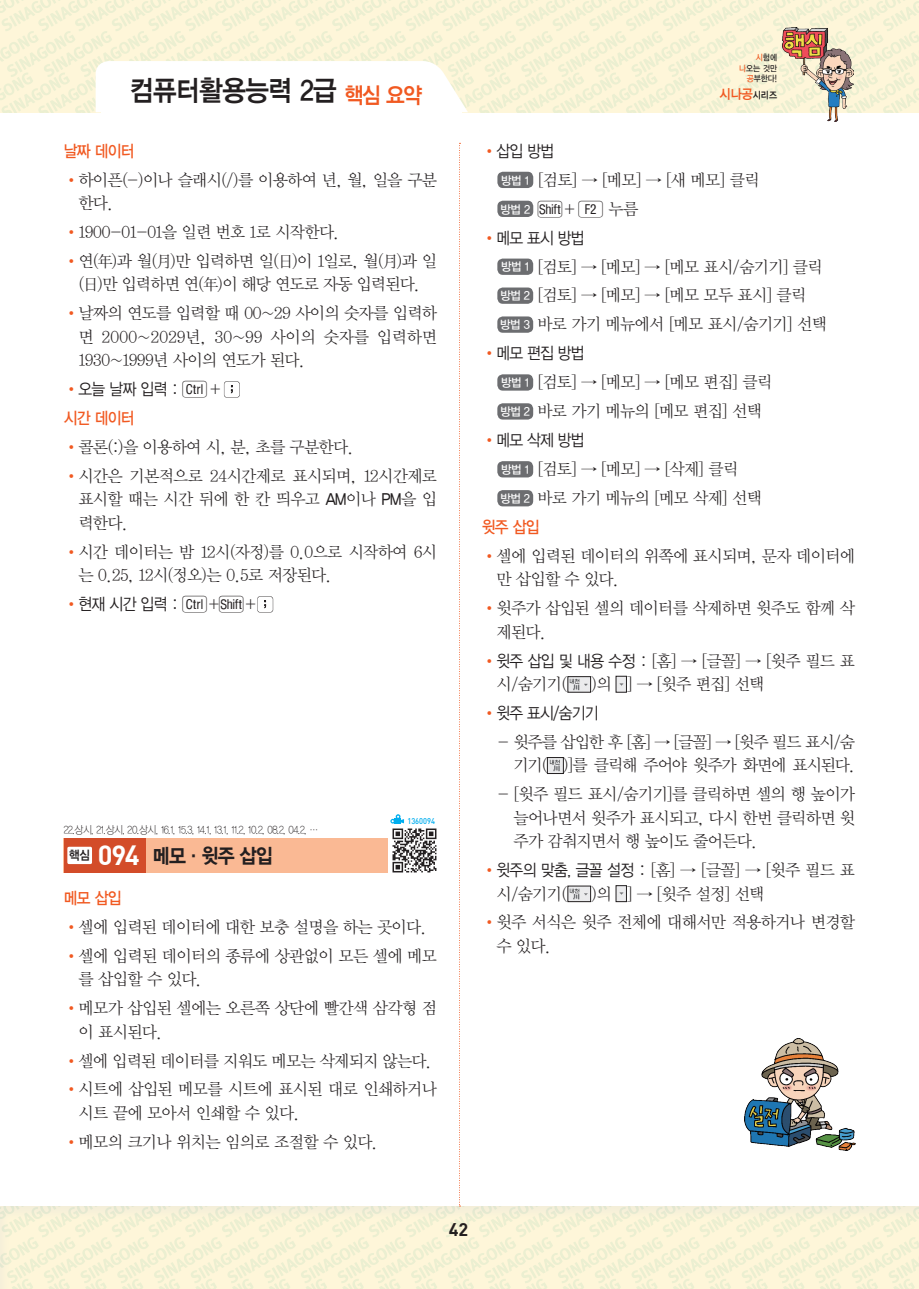
<style>
.page{position:relative;width:919px;height:1289px;background:#fff}
.page>*{position:absolute;margin:0;border:0;box-sizing:border-box;transform-origin:0 0}
.t1{font:28.5px "YDVYGO Std 14";letter-spacing:-.02em;color:#231f20;scale:.9 1}
.t2{font:20.4px "YDVYGO Std 15";color:#231f20;scale:.9 1}
.t3{font:700 18px "DIN";color:#231f20}
.t4{font:16.65px/23.4px "YDVY Mj O Std 12";letter-spacing:-.045em;color:#231f20}
.t5{font:16.65px "YDVYGO Std 12";letter-spacing:-.045em;color:#231f20;scale:.9 1}
.t6{font:16.65px/23.4px "YDVY Mj O Std 12";letter-spacing:-.07em;color:#231f20;text-align:right}
.t7{font:16.65px "YDVYGO Std 13";letter-spacing:-.04em;color:#f15921;scale:.9 1}
.t8{font:13.35px "YDVYGO Std 14";color:#f15921;scale:.9 1}
.t9{font:11.7px "YDVYGO Std 13";color:#fff}
.t10{font:10.8px "YDVYGO Std 11";letter-spacing:-.035em;color:#231f20;scale:.9 1}
.t11{font:8.55px/10.5px "YDVYGO Std 13";color:#231f20;text-align:right;scale:.9 1}
.t12{font:500 8.25px "DIN";color:#00aeef;scale:.9 1}
.s1{color:#f15921}
.s2{font-size:22.5px;color:#f15921}
.s3{font-size:9.75px;color:#231f20}
.s4{font-family:"YDVY Mj O Std 12";color:#f15921}
.s5{font-family:"YDVY Mj O Std 12"}
.s6{font-family:"DS Keybord B"}
.s7{font-family:"YDVYGO Std 13"}
.s8{font-family:"YDVYGO Std 13";font-size:11.7px;color:#fff}
.s9{font-family:"DS Keybord B";font-size:16.65px;color:#231f20}
.s10{font-family:"YDVY Mj O Std 12";font-size:16.65px;color:#231f20}
.s11{font-family:"YDVYGO Std 12"}
.s12{font-family:"YDVYGO Std 14";font-size:12.6px}
.s13{font-family:"DIN";font-weight:700;font-size:27.3px;color:#fff}
</style>
<div class="page">
<img style="left:0;top:0;width:918px;height:113px">
<svg style="left:459px;top:143px;width:1px;height:1063px"></svg>
<svg style="left:96px;top:61px;width:372px;height:51px"></svg>
<div style="left:101px;top:110px;width:361px;height:6px;background:#fff"></div>
<img style="left:782px;top:27px;width:71px;height:94px">
<svg style="left:224px;top:381px;width:16px;height:16px"></svg>
<svg style="left:257px;top:596px;width:16px;height:16px"></svg>
<div style="left:64px;top:838px;width:373px;height:34px;background:#fab994"></div>
<div style="left:64px;top:838px;width:81px;height:34px;background:#d34c29"></div>
<div style="left:67px;top:846px;width:25px;height:18px;background:#fff;border-radius:2px"></div>
<div style="left:388px;top:827px;width:49px;height:45px;background:#fff"></div>
<img style="left:392px;top:828px;width:45px;height:44px">
<div style="left:497px;top:172px;width:36px;height:16px;background:#6c6d70;border-radius:6px"></div>
<div style="left:497px;top:201px;width:36px;height:16px;background:#6c6d70;border-radius:6px"></div>
<div style="left:497px;top:258px;width:36px;height:17px;background:#6c6d70;border-radius:6px"></div>
<div style="left:497px;top:287px;width:36px;height:17px;background:#6c6d70;border-radius:6px"></div>
<div style="left:497px;top:316px;width:36px;height:17px;background:#6c6d70;border-radius:6px"></div>
<div style="left:497px;top:374px;width:36px;height:16px;background:#6c6d70;border-radius:6px"></div>
<div style="left:497px;top:403px;width:36px;height:16px;background:#6c6d70;border-radius:6px"></div>
<div style="left:497px;top:461px;width:36px;height:16px;background:#6c6d70;border-radius:6px"></div>
<div style="left:497px;top:490px;width:36px;height:16px;background:#6c6d70;border-radius:6px"></div>
<img style="left:569px;top:678px;width:19px;height:12px">
<div style="left:567px;top:676px;width:23px;height:16px;border:1px solid #231f20"></div>
<img style="left:617px;top:678px;width:7px;height:12px">
<img style="left:549px;top:759px;width:12px;height:12px">
<div style="left:547px;top:757px;width:16px;height:16px;border:1px solid #231f20"></div>
<img style="left:569px;top:887px;width:19px;height:12px">
<img style="left:617px;top:887px;width:7px;height:12px">
<svg style="left:390px;top:814px;width:14px;height:10px"></svg>
<img style="left:744px;top:1038px;width:111px;height:112px">
<p class="t11" style="left:739px;top:53px;width:44px"><span class="s1">시</span>험에 <span class="s1">나</span>오는 것만 <span class="s1">공</span>부한다!</p>
<h1 class="t1" style="left:130px;top:77px;width:326px">컴퓨터활용능력 2급 <span class="s2">핵심 요약</span></h1>
<p class="t8" style="left:719px;top:87px;width:65px">시나공<span class="s3">시리즈</span></p>
<p class="t7" style="left:64px;top:142px;width:80px">날짜 데이터</p>
<p class="t4" style="left:78px;top:168px;width:360px;text-indent:-15px"><span class="s1">•</span>하이픈(-)이나 슬래시(/)를 이용하여 년, 월, 일을 구분 한다.</p>
<p class="t4" style="left:64px;top:221px;width:277px"><span class="s1">•</span>1900-01-01을 일련 번호 1로 시작한다.</p>
<p class="t4" style="left:64px;top:250px;width:375px;text-align:center"><span class="s1">•</span>연(年)과 월(月)만 입력하면 일(日)이 1일로, 월(月)과 일 (日)만 입력하면 연(年)이 해당 연도로 자동 입력된다.</p>
<p class="t4" style="left:78px;top:302px;width:360px;text-align:justify;text-indent:-15px"><span class="s1">•</span>날짜의 연도를 입력할 때 00~29 사이의 숫자를 입력하 면 2000~2029년, 30~99 사이의 숫자를 입력하면 1930~1999년 사이의 연도가 된다.</p>
<p class="t5" style="left:64px;top:381px;width:176px"><span class="s4">•</span>오늘 날짜 입력 <span class="s5">:</span> <span class="s6">C</span><span class="s5">+</span></p>
<p class="t7" style="left:64px;top:409px;width:80px">시간 데이터</p>
<p class="t4" style="left:64px;top:436px;width:291px"><span class="s1">•</span>콜론(:)을 이용하여 시, 분, 초를 구분한다.</p>
<p class="t4" style="left:78px;top:464px;width:360px;text-align:justify;text-indent:-15px"><span class="s1">•</span>시간은 기본적으로 24시간제로 표시되며, 12시간제로 표시할 때는 시간 뒤에 한 칸 띄우고 <span class="s7">AM</span>이나 <span class="s7">PM</span>을 입 력한다.</p>
<p class="t4" style="left:78px;top:540px;width:360px;text-indent:-15px"><span class="s1">•</span>시간 데이터는 밤 12시(자정)를 0.0으로 시작하여 6시 는 0.25, 12시(정오)는 0.5로 저장된다.</p>
<p class="t5" style="left:64px;top:595px;width:216px"><span class="s4">•</span>현재 시간 입력 <span class="s5">:</span> <span class="s6">C</span><span class="s5">+</span><span class="s6">V</span><span class="s5">+</span></p>
<p class="t5" style="left:482px;top:142px;width:82px"><span class="s4">•</span>삽입 방법</p>
<p class="t4" style="left:501px;top:168px;width:260px"><span class="s8">방법 1</span> [검토] → [메모] → [새 메모] 클릭</p>
<p class="t9" style="left:500px;top:203px;width:139px">방법 2 <span class="s9">V</span><span class="s10">+</span><span class="s9">2</span> <span class="s10">누름</span></p>
<p class="t5" style="left:482px;top:229px;width:116px"><span class="s4">•</span>메모 표시 방법</p>
<p class="t4" style="left:500px;top:252px;width:328px;line-height:29px"><span class="s8">방법 1</span> [검토] → [메모] → [메모 표시/숨기기] 클릭 <span class="s8">방법 2</span> [검토] → [메모] → [메모 모두 표시] 클릭 <span class="s8">방법 3</span> 바로 가기 메뉴에서 [메모 표시/숨기기] 선택</p>
<p class="t5" style="left:482px;top:345px;width:116px"><span class="s4">•</span>메모 편집 방법</p>
<p class="t4" style="left:500px;top:368px;width:273px;line-height:29px"><span class="s8">방법 1</span> [검토] → [메모] → [메모 편집] 클릭 <span class="s8">방법 2</span> 바로 가기 메뉴의 [메모 편집] 선택</p>
<p class="t5" style="left:482px;top:432px;width:116px"><span class="s4">•</span>메모 삭제 방법</p>
<p class="t4" style="left:500px;top:455px;width:263px;line-height:29px"><span class="s8">방법 1</span> [검토] → [메모] → [삭제] 클릭 <span class="s8">방법 2</span> 바로 가기 메뉴의 [메모 삭제] 선택</p>
<p class="t7" style="left:482px;top:518px;width:66px">윗주 삽입</p>
<p class="t4" style="left:496px;top:544px;width:360px;text-indent:-15px"><span class="s1">•</span>셀에 입력된 데이터의 위쪽에 표시되며, 문자 데이터에 만 삽입할 수 있다.</p>
<p class="t4" style="left:496px;top:597px;width:360px;text-indent:-15px"><span class="s1">•</span>윗주가 삽입된 셀의 데이터를 삭제하면 윗주도 함께 삭 제된다.</p>
<p class="t4" style="left:496px;top:649px;width:360px;text-indent:-15px"><span class="s1">•</span><span class="s11">윗주 삽입 및 내용 수정</span> : [홈] → [글꼴] → [윗주 필드 표 시/숨기기(</p>
<p class="t4" style="left:591px;top:672px;width:175px">)의 ] → [윗주 편집] 선택</p>
<p class="t5" style="left:482px;top:704px;width:131px"><span class="s4">•</span>윗주 표시/숨기기</p>
<p class="t6" style="left:497px;top:730px;width:359px">- 윗주를 삽입한 후 [홈] → [글꼴] → [윗주 필드 표시/숨 기기( )]를 클릭해 주어야 윗주가 화면에 표시된다.</p>
<p class="t4" style="left:513px;top:783px;width:343px;text-align:justify;text-indent:-16px">- [윗주 필드 표시/숨기기]를 클릭하면 셀의 행 높이가 늘어나면서 윗주가 표시되고, 다시 한번 클릭하면 윗 주가 감춰지면서 행 높이도 줄어든다.</p>
<p class="t4" style="left:496px;top:858px;width:360px;text-indent:-15px"><span class="s1">•</span><span class="s11">윗주의 맞춤, 글꼴 설정</span> : [홈] → [글꼴] → [윗주 필드 표 시/숨기기(</p>
<p class="t12" style="left:407px;top:816px;width:32px">1360094</p>
<p class="t10" style="left:64px;top:824px;width:284px">22.상시, 21.상시, 20.상시, 16.1, 15.3, 14.1, 13.1, 11.2, 10.2, 08.2, 04.2, …</p>
<p class="t2" style="left:69px;top:845px;width:228px"><span class="s12">핵심</span> <span class="s13">094</span> 메모·윗주 삽입</p>
<p class="t7" style="left:64px;top:889px;width:66px">메모 삽입</p>
<p class="t4" style="left:64px;top:915px;width:364px"><span class="s1">•</span>셀에 입력된 데이터에 대한 보충 설명을 하는 곳이다.</p>
<p class="t4" style="left:78px;top:944px;width:360px;text-indent:-15px"><span class="s1">•</span>셀에 입력된 데이터의 종류에 상관없이 모든 셀에 메모 를 삽입할 수 있다.</p>
<p class="t4" style="left:78px;top:996px;width:360px;text-indent:-15px"><span class="s1">•</span>메모가 삽입된 셀에는 오른쪽 상단에 빨간색 삼각형 점 이 표시된다.</p>
<p class="t4" style="left:64px;top:1049px;width:369px"><span class="s1">•</span>셀에 입력된 데이터를 지워도 메모는 삭제되지 않는다.</p>
<p class="t4" style="left:78px;top:1078px;width:360px;text-indent:-15px"><span class="s1">•</span>시트에 삽입된 메모를 시트에 표시된 대로 인쇄하거나 시트 끝에 모아서 인쇄할 수 있다.</p>
<p class="t4" style="left:64px;top:1130px;width:316px"><span class="s1">•</span>메모의 크기나 위치는 임의로 조절할 수 있다.</p>
<p class="t4" style="left:591px;top:882px;width:175px">)의 ] → [윗주 설정] 선택</p>
<p class="t4" style="left:496px;top:911px;width:360px;text-indent:-15px"><span class="s1">•</span>윗주 서식은 윗주 전체에 대해서만 적용하거나 변경할 수 있다.</p>
<p class="t3" style="left:448px;top:1217px;width:21px">42</p>
</div>
